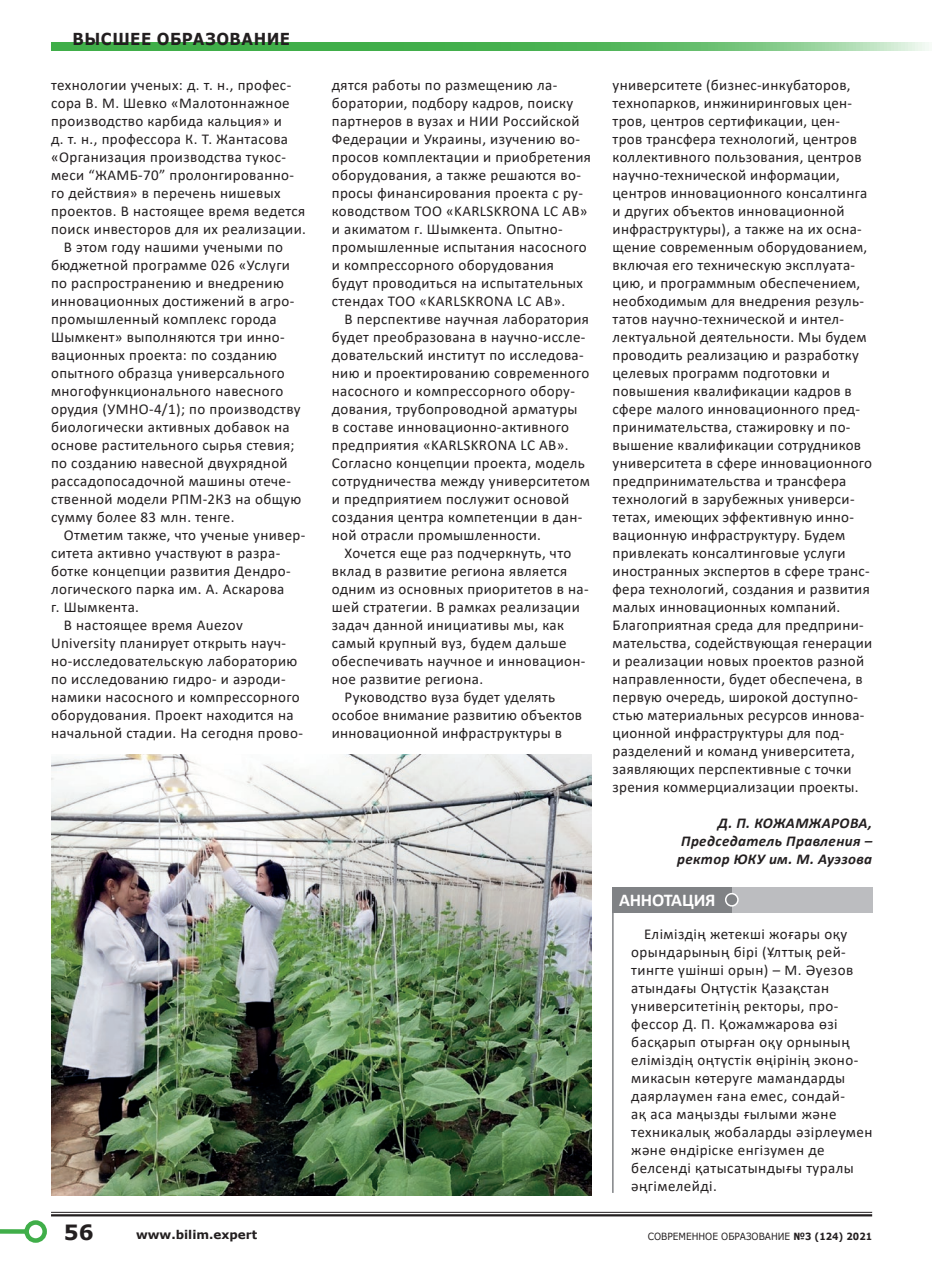
<style>
.page{position:relative;width:936px;height:1263px;background:#fff}
.page>*{position:absolute;margin:0;border:0;box-sizing:border-box;transform-origin:0 0}
.t1{font:700 21px "Verdana";color:#231f20}
.t2{font:700 18px "Calibri";letter-spacing:-.01em;color:#fff}
.t3{font:700 16.5px "Verdana";letter-spacing:.03em;color:#231f20;scale:.91 1}
.t4{font:15px/18px "Calibri";letter-spacing:.025em;color:#231f20}
.t5{font:italic 700 15px/18px "Calibri";letter-spacing:.025em;color:#231f20;text-align:justify}
.t6{font:700 12px "Verdana";color:#231f20}
.t7{font:9.9px "Verdana";color:#231f20;scale:.91 1}
.s1{font-weight:700}
</style>
<div class="page">
<hr style="left:612px;top:911px;width:1px;height:282px;background:#808285">
<div style="left:612px;top:887px;width:120px;height:25px;background:#808285"></div>
<div style="left:731px;top:887px;width:141px;height:25px;background:#bcbdc0"></div>
<div style="left:725px;top:894px;width:12px;height:12px;background:#808285;border-radius:50%"></div>
<div style="left:725px;top:893px;width:13px;height:14px;border:2px solid #fff;border-radius:50%"></div>
<img style="left:51px;top:754px;width:540px;height:441px">
<hr style="left:51px;top:1212px;width:821px;height:1px;background:#231f20">
<hr style="left:51px;top:1214px;width:821px;height:2px;background:#231f20">
<svg style="left:51px;top:43px;width:878px;height:8px;background:#5dba65"></svg>
<div style="left:0;top:1229px;width:27px;height:5px;background:#40ae49"></div>
<div style="left:24px;top:1220px;width:23px;height:23px;border:4px solid #40ae49;border-radius:50%"></div>
<p class="t3" style="left:73px;top:27px;width:240px">ВЫСШЕЕ ОБРАЗОВАНИЕ</p>
<p class="t4" style="left:51px;top:76px;width:242px">технологии ученых: д. т. н., профес-</p>
<p class="t4" style="left:51px;top:94px;width:240px">сора В. М. Шевко «Малотоннажное</p>
<p class="t4" style="left:51px;top:112px;width:232px">производство карбида кальция» и</p>
<p class="t4" style="left:51px;top:130px;width:238px">д. т. н., профессора К. Т. Жантасова</p>
<p class="t4" style="left:51px;top:148px;width:236px">«Организация производства тукос-</p>
<p class="t4" style="left:51px;top:166px;width:244px">меси “ЖАМБ-70” пролонгированно-</p>
<p class="t4" style="left:51px;top:184px;width:231px">го действия» в перечень нишевых</p>
<p class="t4" style="left:51px;top:202px;width:256px">проектов. В настоящее время ведется</p>
<p class="t4" style="left:51px;top:220px;width:256px">поиск инвесторов для их реализации.</p>
<p class="t4" style="left:64px;top:238px;width:221px">В этом году нашими учеными по</p>
<p class="t4" style="left:51px;top:256px;width:240px">бюджетной программе 026 «Услуги</p>
<p class="t4" style="left:51px;top:274px;width:234px">по распространению и внедрению</p>
<p class="t4" style="left:51px;top:292px;width:245px">инновационных достижений в агро-</p>
<p class="t4" style="left:51px;top:310px;width:227px">промышленный комплекс города</p>
<p class="t4" style="left:51px;top:328px;width:235px">Шымкент» выполняются три инно-</p>
<p class="t4" style="left:51px;top:346px;width:227px">вационных проекта: по созданию</p>
<p class="t4" style="left:51px;top:364px;width:235px">опытного образца универсального</p>
<p class="t4" style="left:51px;top:382px;width:234px">многофункционального навесного</p>
<p class="t4" style="left:51px;top:400px;width:251px">орудия (УМНО-4/1); по производству</p>
<p class="t4" style="left:51px;top:418px;width:240px">биологически активных добавок на</p>
<p class="t4" style="left:51px;top:436px;width:245px">основе растительного сырья стевия;</p>
<p class="t4" style="left:51px;top:454px;width:238px">по созданию навесной двухрядной</p>
<p class="t4" style="left:51px;top:472px;width:241px">рассадопосадочной машины отече-</p>
<p class="t4" style="left:51px;top:490px;width:252px">ственной модели РПМ-2КЗ на общую</p>
<p class="t4" style="left:51px;top:508px;width:185px">сумму более 83 млн. тенге.</p>
<p class="t4" style="left:64px;top:526px;width:243px">Отметим также, что ученые универ-</p>
<p class="t4" style="left:51px;top:544px;width:231px">ситета активно участвуют в разра-</p>
<p class="t4" style="left:51px;top:562px;width:241px">ботке концепции развития Дендро-</p>
<p class="t4" style="left:51px;top:580px;width:235px">логического парка им. А. Аскарова</p>
<p class="t4" style="left:51px;top:598px;width:89px">г. Шымкента.</p>
<p class="t4" style="left:64px;top:616px;width:180px">В настоящее время Auezov</p>
<p class="t4" style="left:51px;top:634px;width:236px">University планирует открыть науч-</p>
<p class="t4" style="left:51px;top:652px;width:248px">но-исследовательскую лабораторию</p>
<p class="t4" style="left:51px;top:670px;width:236px">по исследованию гидро- и аэроди-</p>
<p class="t4" style="left:51px;top:688px;width:250px">намики насосного и компрессорного</p>
<p class="t4" style="left:51px;top:706px;width:244px">оборудования. Проект находится на</p>
<p class="t4" style="left:51px;top:724px;width:253px">начальной стадии. На сегодня прово-</p>
<p class="t4" style="left:332px;top:76px;width:261px">дятся работы по размещению ла&shy;боратории, подбору кадров, поиску партнеров в вузах и НИИ Российской Федерации и Украины, изучению во&shy;просов комплектации и приобретения оборудования, а также решаются во&shy;просы финансирования проекта с ру&shy;ководством ТОО «KARLSKRONA LC AB» и акиматом г. Шымкента. Опытно&shy;промышленные испытания насосного и компрессорного оборудования будут проводиться на испытательных стендах ТОО «KARLSKRONA LC AB».</p>
<p class="t4" style="left:332px;top:310px;width:260px;text-indent:13px">В перспективе научная лаборатория будет преобразована в научно-иссле&shy;довательский институт по исследова&shy;нию и проектированию современного насосного и компрессорного обору&shy;дования, трубопроводной арматуры<br>в составе инновационно-активного предприятия «KARLSKRONA LC AB».<br>Согласно концепции проекта, модель сотрудничества между университетом и предприятием послужит основой создания центра компетенции в дан&shy;ной отрасли промышленности.</p>
<p class="t4" style="left:344px;top:544px;width:228px">Хочется еще раз подчеркнуть, что</p>
<p class="t4" style="left:332px;top:562px;width:237px">вклад в развитие региона является</p>
<p class="t4" style="left:332px;top:580px;width:258px">одним из основных приоритетов в на-</p>
<p class="t4" style="left:332px;top:598px;width:249px">шей стратегии. В рамках реализации</p>
<p class="t4" style="left:332px;top:616px;width:234px">задач данной инициативы мы, как</p>
<p class="t4" style="left:332px;top:634px;width:236px">самый крупный вуз, будем дальше</p>
<p class="t4" style="left:332px;top:652px;width:255px">обеспечивать научное и инновацион-</p>
<p class="t4" style="left:332px;top:670px;width:153px">ное развитие региона.</p>
<p class="t4" style="left:344px;top:688px;width:212px">Руководство вуза будет уделять</p>
<p class="t4" style="left:332px;top:706px;width:252px">особое внимание развитию объектов</p>
<p class="t4" style="left:332px;top:724px;width:231px">инновационной инфраструктуры в</p>
<p class="t4" style="left:612px;top:76px;width:261px">университете (бизнес-инкубаторов, технопарков, инжиниринговых цен&shy;тров, центров сертификации, цен&shy;тров трансфера технологий, центров коллективного пользования, центров научно-технической информации, центров инновационного консалтинга и других объектов инновационной инфраструктуры), а также на их осна&shy;щение современным оборудованием, включая его техническую эксплуата&shy;цию, и программным обеспечением, необходимым для внедрения резуль&shy;татов научно-технической и интел&shy;лектуальной деятельности. Мы будем проводить реализацию и разработку целевых программ подготовки и повышения квалификации кадров в сфере малого инновационного пред&shy;принимательства, стажировку и по&shy;вышение квалификации сотрудников университета в сфере инновационного предпринимательства и трансфера технологий в зарубежных универси&shy;тетах, имеющих эффективную инно&shy;вационную инфраструктуру. Будем привлекать консалтинговые услуги иностранных экспертов в сфере транс&shy;фера технологий, создания и развития малых инновационных компаний.<br>Благоприятная среда для предприни&shy;мательства, содействующая генерации и реализации новых проектов разной направленности, будет обеспечена, в первую очередь, широкой доступно&shy;стью материальных ресурсов иннова&shy;ционной инфраструктуры для под&shy;разделений и команд университета, заявляющих перспективные с точки зрения коммерциализации проекты.</p>
<p class="t5" style="left:677px;top:814px;width:196px;text-indent:41px">Д. П. КОЖАМЖАРОВА, Председатель Правления – ректор ЮКУ им. М. Ауэзова</p>
<p class="t2" style="left:619px;top:887px;width:98px">АННОТАЦИЯ</p>
<p class="t4" style="left:631px;top:924px;width:243px;text-indent:13px">Еліміздің жетекші жоғары оқу орындарының бірі (Ұлттық рей&shy;тингте үшінші орын) – М. Әуезов атындағы Оңтүстік Қазақстан университетінің ректоры, про&shy;фессор Д. П. Қожамжарова өзі басқарып отырған оқу орнының еліміздің оңтүстік өңірінің эконо&shy;микасын көтеруге мамандарды даярлаумен ғана емес, сондай-<br>ақ аса маңызды ғылыми және техникалық жобаларды әзірлеумен және өндіріске енгізумен де белсенді қатысатындығы туралы әңгімелейді.</p>
<h1 class="t1" style="left:64px;top:1217px;width:31px">56</h1>
<p class="t6" style="left:136px;top:1226px;width:123px">www.bilim.expert</p>
<p class="t7" style="left:647px;top:1229px;width:248px">СОВРЕМЕННОЕ ОБРАЗОВАНИЕ <span class="s1">№3 (124) 2021</span></p>
</div>
